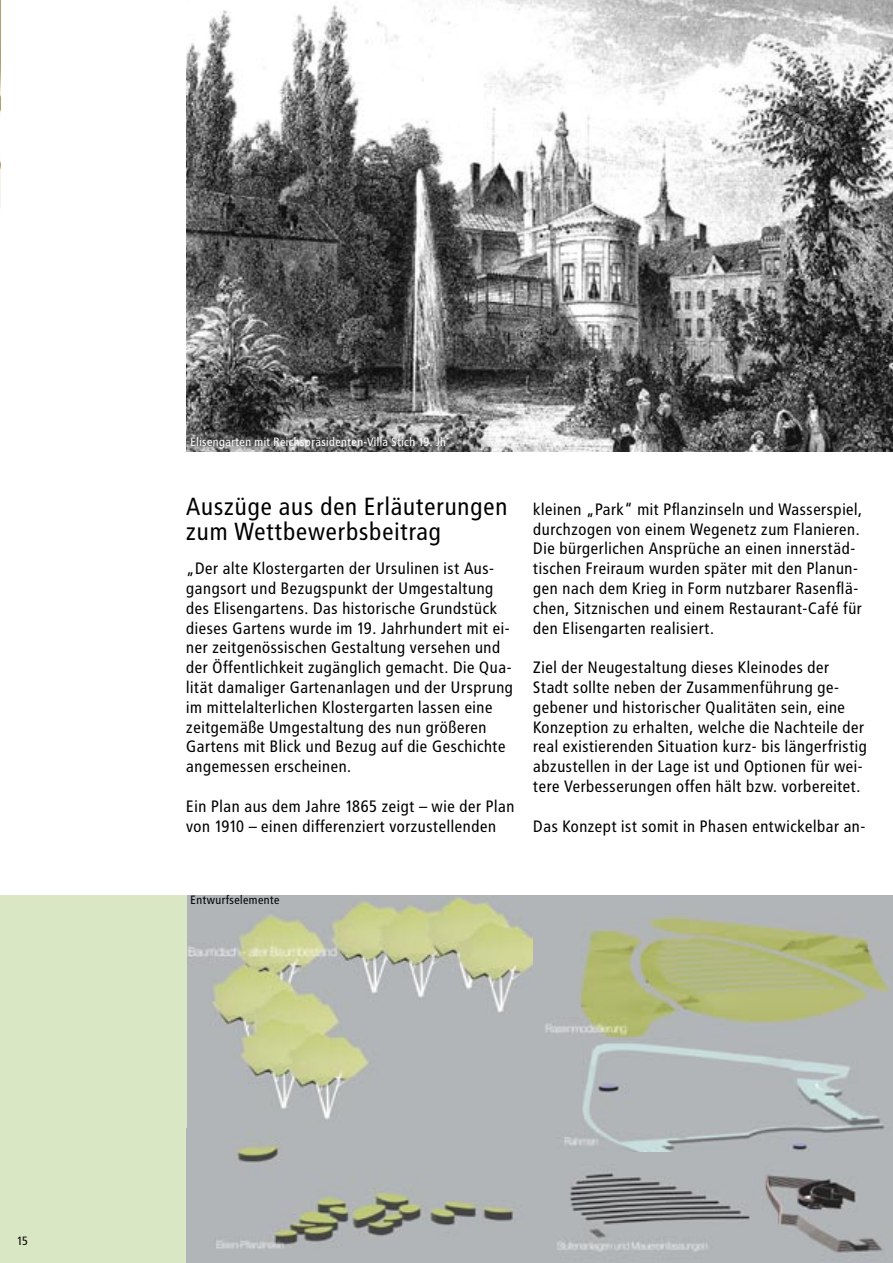
<style>
.page{position:relative;width:893px;height:1263px;background:#fff}
.page>*{position:absolute;margin:0;border:0;box-sizing:border-box;transform-origin:0 0}
.Titel_3{font:24.75px/24.8px "Transit";color:#000}
.Fließtext{font:16.5px/19.8px "Transit";color:#000}
.Bildlegende{font:12px "Transit";color:#fff}
.Bildlegende-2{font:12px "Transit";color:#000}
</style>
<div class="page">
<img style="left:186px;top:895px;width:347px;height:368px">
<div style="left:0;top:895px;width:186px;height:368px;background:#dae7c4"></div>
<img style="left:0;top:0;width:1px;height:208px">
<img style="left:186px;top:0;width:707px;height:452px">
<img style="left:533px;top:895px;width:360px;height:143px">
<img style="left:533px;top:1038px;width:360px;height:115px">
<img style="left:533px;top:1153px;width:360px;height:110px">
<p class="Bildlegende-2" style="left:17px;top:1234px;width:13px">15</p>
<p class="Bildlegende" style="left:191px;top:435px;width:257px">Elisengarten mit Reichspräsidenten-Villa Stich 19. Jh</p>
<p class="Titel_3" style="left:186px;top:494px;width:323px">Auszüge aus den Erläuterungen zum Wettbewerbsbeitrag</p>
<p class="Fließtext" style="left:186px;top:559px;width:329px">„Der alte Klostergarten der Ursulinen ist Aus&shy;gangsort und Bezugspunkt der Umgestaltung des Elisengartens. Das historische Grundstück dieses Gartens wurde im 19. Jahrhundert mit ei&shy;ner zeitgenössischen Gestaltung versehen und der Öffentlichkeit zugänglich gemacht. Die Qua&shy;lität damaliger Gartenanlagen und der Ursprung im mittelalterlichen Klostergarten lassen eine zeitgemäße Umgestaltung des nun größeren Gartens mit Blick und Bezug auf die Geschichte angemessen erscheinen.</p>
<p class="Fließtext" style="left:186px;top:796px;width:330px">Ein Plan aus dem Jahre 1865 zeigt – wie der Plan von 1910 – einen differenziert vorzustellenden</p>
<p class="Fließtext" style="left:533px;top:499px;width:331px">kleinen „Park“ mit Pflanzinseln und Wasserspiel, durchzogen von einem Wegenetz zum Flanieren.<br>Die bürgerlichen Ansprüche an einen innerstäd&shy;tischen Freiraum wurden später mit den Planun&shy;gen nach dem Krieg in Form nutzbarer Rasenflä&shy;chen, Sitznischen und einem Restaurant-Café für den Elisengarten realisiert.</p>
<p class="Fließtext" style="left:533px;top:658px;width:336px">Ziel der Neugestaltung dieses Kleinodes der Stadt sollte neben der Zusammenführung ge&shy;gebener und historischer Qualitäten sein, eine Konzeption zu erhalten, welche die Nachteile der real existierenden Situation kurz- bis längerfristig abzustellen in der Lage ist und Optionen für wei&shy;tere Verbesserungen offen hält bzw. vorbereitet.</p>
<p class="Fließtext" style="left:533px;top:816px;width:334px">Das Konzept ist somit in Phasen entwickelbar an-</p>
<p class="Bildlegende-2" style="left:191px;top:893px;width:91px">Entwurfselemente</p>
</div>
